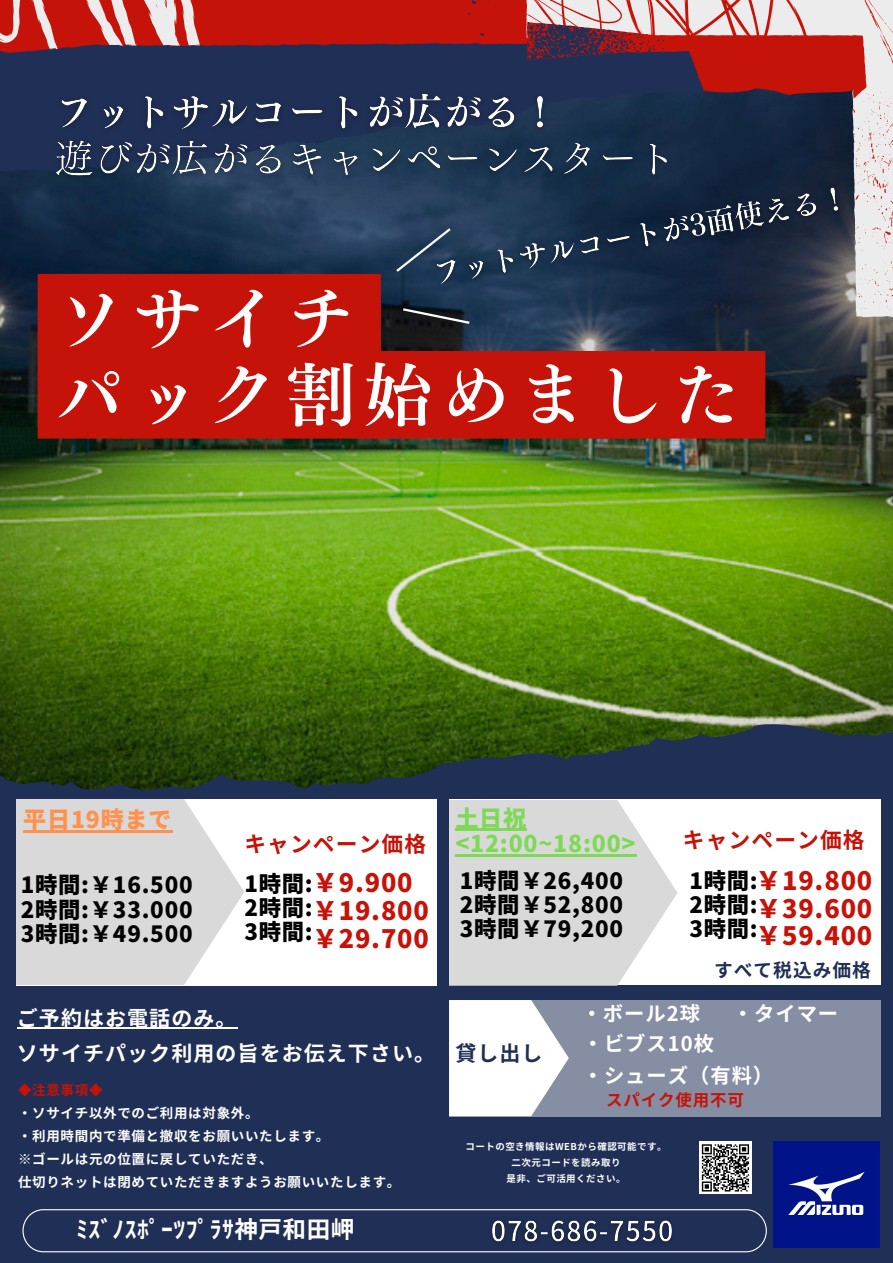
<style>
.page{position:relative;width:893px;height:1263px;background:#202f55}
.page>*{position:absolute;margin:0;border:0;box-sizing:border-box;transform-origin:0 0}
.t1{font:69.68px "Canva Tsuku Min Pr 6 N B";letter-spacing:.105em;color:#fff}
.t2{font:900 25.35px "Noto Sans JP";letter-spacing:.035em;color:#c61309}
.t3{font:700 23.62px "Noto Sans JP";letter-spacing:.02em;color:#fff}
.t4{font:900 23.1px "Noto Sans JP";letter-spacing:.035em;color:#7ed957}
.t5{font:900 23.1px "Noto Sans JP";letter-spacing:.035em;color:#ff914d}
.t6{font:900 22.35px "Noto Sans JP";letter-spacing:.035em;color:#000}
.t7{font:700 21.75px "Noto Sans JP";letter-spacing:.05em;color:#c61309}
.t8{font:700 21px "Noto Sans JP";letter-spacing:.05em;color:#fff}
.t9{font:700 21px "Noto Sans JP";color:#202f55}
.t10{font:700 20.25px "Noto Sans JP";letter-spacing:.05em;color:#fff}
.t11{font:700 18.75px "Noto Sans JP";letter-spacing:.05em;color:#202f55}
.t12{font:700 16.5px "Noto Sans JP";letter-spacing:.05em;color:#c61309}
.t13{font:700 13.5px "Noto Sans JP";letter-spacing:.05em;color:#fff}
.t14{font:700 13.5px "Noto Sans JP";color:#c61309}
.t15{font:700 9.45px "Noto Sans JP";letter-spacing:.05em;color:#fff}
</style>
<div class="page">
<svg style="left:200px;top:0;width:22px;height:46px"></svg>
<svg style="left:0;top:0;width:200px;height:53px"></svg>
<img style="left:0;top:170px;width:893px;height:620px">
<svg style="left:38px;top:274px;width:727px;height:165px;fill:#c61309"></svg>
<svg style="left:22px;top:1209px;width:745px;height:43px"></svg>
<img style="left:47px;top:96px;width:175px;height:90px">
<div style="left:16px;top:799px;width:420px;height:187px;background:#fff"></div>
<div style="left:449px;top:799px;width:432px;height:186px;background:#fff"></div>
<svg style="left:449px;top:800px;width:228px;height:186px"></svg>
<div style="left:699px;top:1141px;width:53px;height:53px;background:#fff"></div>
<svg style="left:701px;top:1144px;width:49px;height:48px"></svg>
<svg style="left:222px;top:0;width:671px;height:330px"></svg>
<div style="left:449px;top:1000px;width:432px;height:116px;background:#868ea3"></div>
<svg style="left:449px;top:1000px;width:120px;height:116px"></svg>
<svg style="left:16px;top:799px;width:228px;height:186px"></svg>
<img style="left:773px;top:1141px;width:106px;height:107px">
<hr style="left:17px;top:1027px;width:221px;height:1px;background:#fff">
<img style="left:485px;top:1210px;width:194px;height:39px">
<hr style="left:455px;top:828px;width:72px;height:3px;background:#7ed957">
<hr style="left:455px;top:854px;width:181px;height:2px;background:#7ed957">
<hr style="left:23px;top:830px;width:149px;height:2px;background:#ff914d">
<img style="left:427px;top:176px;width:426px;height:119px">
<p class="t1" style="left:56px;top:283px;width:302px">ソサイチ</p>
<p class="t1" style="left:56px;top:360px;width:686px">パック割始めました</p>
<p class="t5" style="left:23px;top:801px;width:150px">平日 19時まで</p>
<p class="t6" style="left:21px;top:867px;width:173px">1時間:￥16.500</p>
<p class="t6" style="left:21px;top:891px;width:173px">2時間:￥33.000</p>
<p class="t6" style="left:21px;top:916px;width:173px">3時間:￥49.500</p>
<p class="t7" style="left:244px;top:827px;width:183px">キャンペーン価格</p>
<p class="t6" style="left:244px;top:866px;width:70px">1時間:</p>
<p class="t6" style="left:244px;top:890px;width:70px">2時間:</p>
<p class="t6" style="left:244px;top:914px;width:70px">3時間:</p>
<p class="t2" style="left:312px;top:863px;width:102px">￥9.900</p>
<p class="t2" style="left:312px;top:890px;width:118px">￥19.800</p>
<p class="t2" style="left:312px;top:918px;width:118px">￥29.700</p>
<p class="t8" style="left:17px;top:1001px;width:221px">ご予約はお電話のみ。</p>
<p class="t8" style="left:17px;top:1037px;width:420px">ソサイチパック利用の旨をお伝え下さい。</p>
<p class="t14" style="left:18px;top:1079px;width:86px">◆注意事項◆</p>
<p class="t13" style="left:18px;top:1102px;width:242px">・ソサイチ以外でのご利用は対象外。</p>
<p class="t13" style="left:18px;top:1125px;width:313px">・利用時間内で準備と撤収をお願いいたします。</p>
<p class="t13" style="left:18px;top:1148px;width:256px">※ゴールは元の位置に戻していただき、</p>
<p class="t13" style="left:18px;top:1171px;width:384px">仕切りネットは閉めていただきますようお願いいたします。</p>
<p class="t3" style="left:76px;top:1210px;width:280px">ﾐｽﾞ ﾉｽﾎﾟ ｰﾂﾌﾟ ﾗｻ神戸和田岬</p>
<p class="t4" style="left:455px;top:800px;width:72px">土日祝</p>
<p class="t4" style="left:455px;top:825px;width:182px">&lt;12:00~18:00&gt;</p>
<p class="t6" style="left:460px;top:863px;width:165px">1時間￥26,400</p>
<p class="t6" style="left:460px;top:887px;width:165px">2時間￥52,800</p>
<p class="t6" style="left:460px;top:911px;width:165px">3時間￥79,200</p>
<p class="t7" style="left:683px;top:823px;width:183px">キャンペーン価格</p>
<p class="t6" style="left:689px;top:863px;width:70px">1時間:</p>
<p class="t6" style="left:689px;top:887px;width:70px">2時間:</p>
<p class="t6" style="left:689px;top:911px;width:70px">3時間:</p>
<p class="t2" style="left:756px;top:861px;width:118px">￥19.800</p>
<p class="t2" style="left:756px;top:888px;width:118px">￥39.600</p>
<p class="t2" style="left:756px;top:916px;width:118px">￥59.400</p>
<p class="t11" style="left:714px;top:955px;width:158px">すべて税込み価格</p>
<p class="t9" style="left:455px;top:1037px;width:89px">貸し出し</p>
<p class="t10" style="left:581px;top:997px;width:120px">・ボール2球</p>
<p class="t10" style="left:583px;top:1027px;width:133px">・ビブス10枚</p>
<p class="t10" style="left:583px;top:1060px;width:192px">・シューズ（有料）</p>
<p class="t10" style="left:733px;top:998px;width:107px">・タイマー</p>
<p class="t12" style="left:606px;top:1086px;width:139px">スパイク使用不可</p>
<p class="t15" style="left:465px;top:1139px;width:202px">コートの空き情報はWEBから確認可能です。</p>
<p class="t15" style="left:511px;top:1155px;width:110px">二次元コードを読み取り</p>
<p class="t15" style="left:506px;top:1171px;width:120px">是非、ご可活用ください。</p>
</div>
